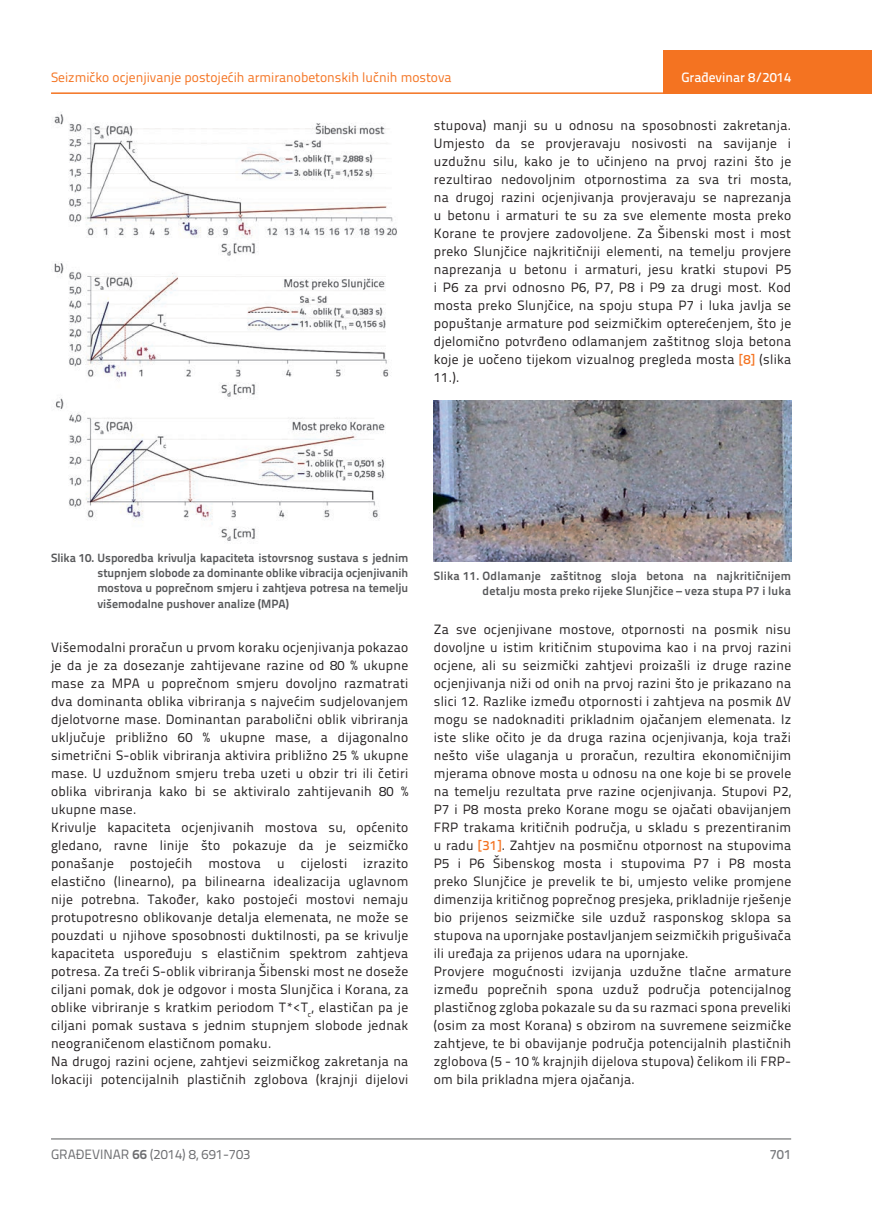
<style>
.page{position:relative;width:872px;height:1212px;background:#fff}
.page>*{position:absolute;margin:0;border:0;box-sizing:border-box;transform-origin:0 0}
.t1{font:13.5px/18px "Titillium Text 22 L";letter-spacing:.02em;color:#231f20}
.t2{font:13.5px "Titillium Text 22 L";color:#f47321}
.t3{font:13.5px "Titillium Text 22 L";color:#6c6d70}
.t4{font:500 13.5px "Titillium Text 22 L";color:#fff}
.t5{font:500 13.5px "Titillium Text 22 L";color:#787a7d}
.t6{font:700 12px/15px "Titillium Text 22 L";letter-spacing:.02em;color:#57585a;text-align:justify}
.t7{font:700 12px "Titillium Text 22 L";color:#57585a}
.s1{font-weight:500;color:#f47321}
.s2{font-weight:700}
</style>
<div class="page">
<hr style="left:51px;top:92px;width:821px;height:2px;background:#f47321">
<div style="left:663px;top:50px;width:209px;height:44px;background:#f47321"></div>
<hr style="left:51px;top:1139px;width:740px;height:1px;background:#57585a">
<img style="left:51px;top:114px;width:346px;height:427px">
<img style="left:434px;top:400px;width:357px;height:161px">
<p class="t2" style="left:51px;top:68px;width:402px">Seizmičko ocjenjivanje postojećih armiranobetonskih lučnih mostova</p>
<p class="t4" style="left:681px;top:67px;width:111px">Građevinar 8/2014</p>
<p class="t1" style="left:434px;top:115px;width:359px;text-align:justify">stupova) manji su u odnosu na sposobnosti zakretanja.<br>Umjesto da se provjeravaju nosivosti na savijanje i uzdužnu silu, kako je to učinjeno na prvoj razini što je rezultirao nedovoljnim otpornostima za sva tri mosta, na drugoj razini ocjenjivanja provjeravaju se naprezanja u betonu i armaturi te su za sve elemente mosta preko Korane te provjere zadovoljene. Za Šibenski most i most preko Slunjčice najkritičniji elementi, na temelju provjere naprezanja u betonu i armaturi, jesu kratki stupovi P5 i P6 za prvi odnosno P6, P7, P8 i P9 za drugi most. Kod mosta preko Slunjčice, na spoju stupa P7 i luka javlja se popuštanje armature pod seizmičkim opterećenjem, što je djelomično potvrđeno odlamanjem zaštitnog sloja betona koje je uočeno tijekom vizualnog pregleda mosta <span class="s1">[8]</span> (slika 11.).</p>
<p class="t6" style="left:97px;top:549px;width:312px;text-indent:-46px">Slika 10. Usporedba krivulja kapaciteta istovrsnog sustava s jednim stupnjem slobode za dominante oblike vibracija ocjenjivanih mostova u poprečnom smjeru i zahtjeva potresa na temelju</p>
<p class="t7" style="left:97px;top:595px;width:193px">višemodalne pushover analize (MPA)</p>
<p class="t1" style="left:51px;top:637px;width:359px">Višemodalni proračun u prvom koraku ocjenjivanja pokazao je da je za dosezanje zahtijevane razine od 80 % ukupne mase za MPA u poprečnom smjeru dovoljno razmatrati dva dominanta oblika vibriranja s najvećim sudjelovanjem djelotvorne mase. Dominantan parabolični oblik vibriranja uključuje približno 60 % ukupne mase, a dijagonalno simetrični S-oblik vibriranja aktivira približno 25 % ukupne mase. U uzdužnom smjeru treba uzeti u obzir tri ili četiri oblika vibriranja kako bi se aktiviralo zahtijevanih 80 % ukupne mase.<br>Krivulje kapaciteta ocjenjivanih mostova su, općenito gledano, ravne linije što pokazuje da je seizmičko ponašanje postojećih mostova u cijelosti izrazito elastično (linearno), pa bilinearna idealizacija uglavnom nije potrebna. Također, kako postojeći mostovi nemaju protupotresno oblikovanje detalja elemenata, ne može se pouzdati u njihove sposobnosti duktilnosti, pa se krivulje kapaciteta uspoređuju s elastičnim spektrom zahtjeva potresa. Za treći S-oblik vibriranja Šibenski most ne doseže ciljani pomak, dok je odgovor i mosta Slunjčica i Korana, za oblike vibriranje s kratkim periodom T*&lt;T<sub>c</sub>, elastičan pa je ciljani pomak sustava s jednim stupnjem slobode jednak neograničenom elastičnom pomaku.<br>Na drugoj razini ocjene, zahtjevi seizmičkog zakretanja na lokaciji potencijalnih plastičnih zglobova (krajnji dijelovi</p>
<p class="t6" style="left:434px;top:567px;width:359px;text-align:right">Slika 11. Odlamanje zaštitnog sloja betona na najkritičnijem detalju mosta preko rijeke Slunjčice – veza stupa P7 i luka</p>
<p class="t1" style="left:434px;top:619px;width:359px">Za sve ocjenjivane mostove, otpornosti na posmik nisu dovoljne u istim kritičnim stupovima kao i na prvoj razini ocjene, ali su seizmički zahtjevi proizašli iz druge razine ocjenjivanja niži od onih na prvoj razini što je prikazano na slici 12. Razlike između otpornosti i zahtjeva na posmik ΔV mogu se nadoknaditi prikladnim ojačanjem elemenata. Iz iste slike očito je da druga razina ocjenjivanja, koja traži nešto više ulaganja u proračun, rezultira ekonomičnijim mjerama obnove mosta u odnosu na one koje bi se provele na temelju rezultata prve razine ocjenjivanja. Stupovi P2, P7 i P8 mosta preko Korane mogu se ojačati obavijanjem FRP trakama kritičnih područja, u skladu s prezentiranim u radu <span class="s1">[31]</span>. Zahtjev na posmičnu otpornost na stupovima P5 i P6 Šibenskog mosta i stupovima P7 i P8 mosta preko Slunjčice je prevelik te bi, umjesto velike promjene dimenzija kritičnog poprečnog presjeka, prikladnije rješenje bio prijenos seizmičke sile uzduž rasponskog sklopa sa stupova na upornjake postavljanjem seizmičkih prigušivača ili uređaja za prijenos udara na upornjake.<br>Provjere mogućnosti izvijanja uzdužne tlačne armature između poprečnih spona uzduž područja potencijalnog plastičnog zgloba pokazale su da su razmaci spona preveliki (osim za most Korana) s obzirom na suvremene seizmičke zahtjeve, te bi obavijanje područja potencijalnih plastičnih zglobova (5 - 10 % krajnjih dijelova stupova) čelikom ili FRP&shy;om bila prikladna mjera ojačanja.</p>
<p class="t3" style="left:51px;top:1144px;width:201px">GRAĐEVINAR <span class="s2">66</span> (2014) 8, 691-703</p>
<p class="t5" style="left:769px;top:1144px;width:23px">701</p>
</div>
